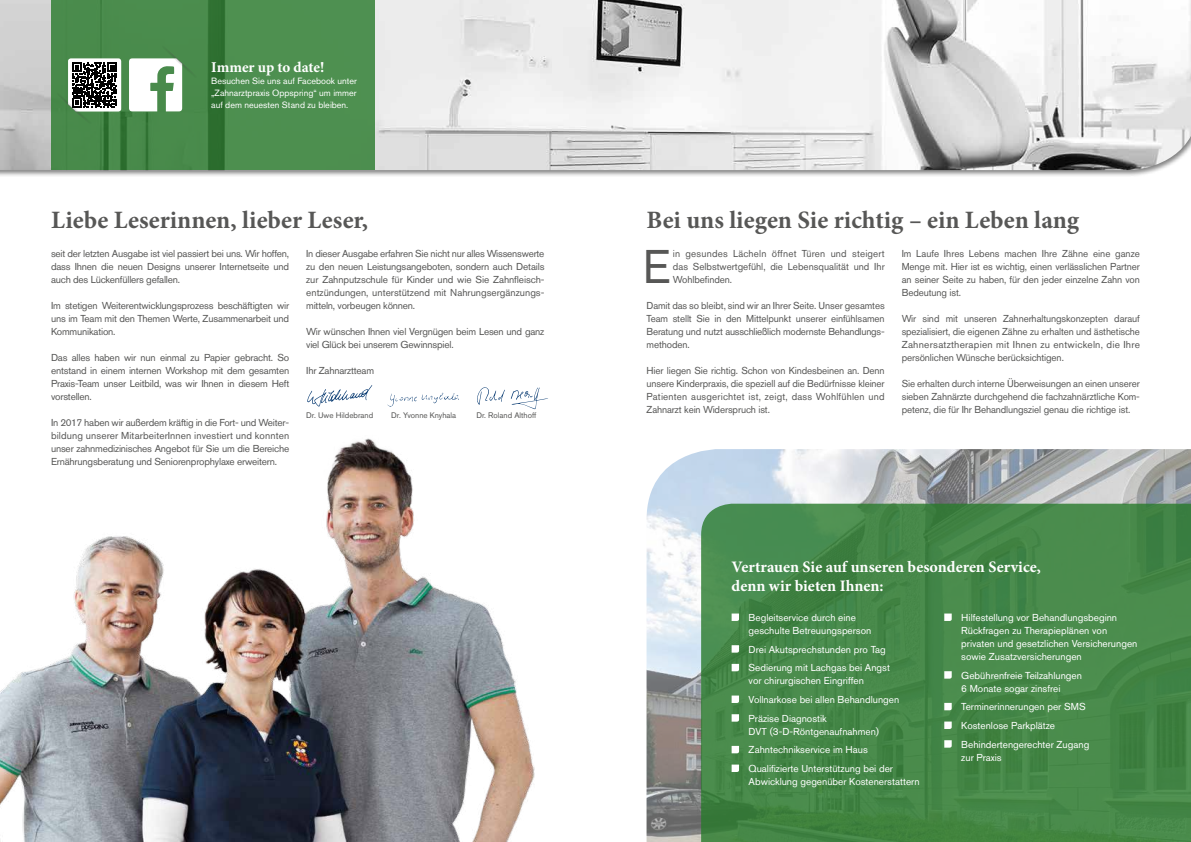
<style>
.page{position:relative;width:1191px;height:842px;background:#fff}
.page>*{position:absolute;margin:0;border:0;box-sizing:border-box;transform-origin:0 0}
.t1{font:46.8px "Akzidenz Grotesk Pro";color:#575756}
.t2{font:700 25px "Minion Pro";color:#575756}
.t3{font:700 16px/19px "Minion Pro";color:#fff}
.t4{font:700 15px "Minion Pro";letter-spacing:-.005em;color:#fff}
.t5{font:10px/13px "Akzidenz Grotesk Pro";letter-spacing:-.02em;color:#575756;text-align:justify}
.t6{font:10px/18.7px "Akzidenz Grotesk Pro";color:#fff}
.t7{font:9px/12px "Akzidenz Grotesk Pro";color:#fff;text-align:justify}
.t8{font:8px "Akzidenz Grotesk Pro";color:#575756}
</style>
<div class="page">
<div style="left:0;top:0;width:1191px;height:177px;background:#000;opacity:.5"></div>
<img style="left:0;top:0;width:1191px;height:170px">
<svg style="left:51px;top:0;width:323px;height:170px;background:#498b4b"></svg>
<svg style="left:307px;top:385px;width:65px;height:22px"></svg>
<svg style="left:387px;top:393px;width:72px;height:14px"></svg>
<svg style="left:477px;top:387px;width:28px;height:18px"></svg>
<svg style="left:511px;top:387px;width:37px;height:22px"></svg>
<img style="left:646px;top:449px;width:545px;height:393px">
<div style="left:56px;top:92px;width:36px;height:33px;background:#488a4a"></div>
<svg style="left:57px;top:58px;width:64px;height:66px"></svg>
<div style="left:161px;top:45px;width:36px;height:33px;background:#4a8b4c"></div>
<svg style="left:129px;top:46px;width:67px;height:65px"></svg>
<svg style="left:701px;top:504px;width:490px;height:338px;background:#458748"></svg>
<svg style="left:731px;top:613px;width:8px;height:8px"></svg>
<svg style="left:731px;top:645px;width:8px;height:8px"></svg>
<svg style="left:731px;top:664px;width:8px;height:7px"></svg>
<svg style="left:731px;top:695px;width:8px;height:8px"></svg>
<svg style="left:731px;top:714px;width:8px;height:8px"></svg>
<svg style="left:731px;top:746px;width:8px;height:7px"></svg>
<svg style="left:731px;top:764px;width:8px;height:8px"></svg>
<svg style="left:944px;top:613px;width:7px;height:8px"></svg>
<svg style="left:944px;top:671px;width:7px;height:8px"></svg>
<svg style="left:944px;top:703px;width:7px;height:7px"></svg>
<svg style="left:944px;top:721px;width:7px;height:8px"></svg>
<svg style="left:944px;top:740px;width:7px;height:8px"></svg>
<img style="left:0;top:438px;width:535px;height:404px">
<h3 class="t4" style="left:211px;top:57px;width:115px">Immer up to date!</h3>
<p class="t7" style="left:211px;top:75px;width:147px">Besuchen Sie uns auf Facebook unter „Zahnarztpraxis Oppspring“ um immer auf dem neuesten Stand zu bleiben.</p>
<h2 class="t2" style="left:51px;top:202px;width:319px">Liebe Leserinnen, lieber Leser,</h2>
<h2 class="t2" style="left:646px;top:202px;width:434px">Bei uns liegen Sie richtig – ein Leben lang</h2>
<h1 class="t1" style="left:643px;top:236px;width:29px">E</h1>
<p class="t5" style="left:673px;top:247px;width:213px">in gesundes Lächeln öffnet Türen und steigert das Selbstwertgefühl, die Lebensqualität und Ihr Wohlbefinden.</p>
<p class="t5" style="left:646px;top:299px;width:240px">Damit das so bleibt, sind wir an Ihrer Seite. Unser gesamtes Team stellt Sie in den Mittelpunkt unserer einfühlsamen Beratung und nutzt ausschließlich modernste Behandlungs&shy;methoden.</p>
<p class="t5" style="left:646px;top:364px;width:240px">Hier liegen Sie richtig. Schon von Kindesbeinen an. Denn unsere Kinderpraxis, die speziell auf die Bedürfnisse kleiner Patienten ausgerichtet ist, zeigt, dass Wohlfühlen und Zahnarzt kein Widerspruch ist.</p>
<p class="t5" style="left:306px;top:247px;width:240px">In dieser Ausgabe erfahren Sie nicht nur alles Wissenswerte zu den neuen Leistungsangeboten, sondern auch Details zur Zahnputzschule für Kinder und wie Sie Zahnfleisch&shy;entzündungen, unterstützend mit Nahrungsergänzungs&shy;mitteln, vorbeugen können.</p>
<p class="t5" style="left:306px;top:325px;width:240px">Wir wünschen Ihnen viel Vergnügen beim Lesen und ganz viel Glück bei unserem Gewinnspiel.</p>
<p class="t5" style="left:306px;top:364px;width:69px">Ihr Zahnarztteam</p>
<p class="t8" style="left:306px;top:410px;width:68px">Dr. Uwe Hildebrand</p>
<p class="t8" style="left:391px;top:410px;width:66px">Dr. Yvonne Knyhala</p>
<p class="t8" style="left:476px;top:410px;width:62px">Dr. Roland Althoff</p>
<p class="t5" style="left:51px;top:247px;width:240px">seit der letzten Ausgabe ist viel passiert bei uns. Wir hoffen, dass Ihnen die neuen Designs unserer Internetseite und auch des Lückenfüllers gefallen.</p>
<p class="t5" style="left:51px;top:299px;width:240px">Im stetigen Weiterentwicklungsprozess beschäftigten wir uns im Team mit den Themen Werte, Zusammenarbeit und Kommunikation.</p>
<p class="t5" style="left:51px;top:351px;width:240px">Das alles haben wir nun einmal zu Papier gebracht. So entstand in einem internen Workshop mit dem gesamten Praxis-Team unser Leitbild, was wir Ihnen in diesem Heft vorstellen.</p>
<p class="t5" style="left:51px;top:416px;width:240px">In 2017 haben wir außerdem kräftig in die Fort- und Weiter&shy;bildung unserer MitarbeiterInnen investiert und konnten unser zahnmedizinisches Angebot für Sie um die Bereiche Ernährungsberatung und Seniorenprophylaxe erweitern.</p>
<p class="t5" style="left:901px;top:247px;width:240px">Im Laufe Ihres Lebens machen Ihre Zähne eine ganze Menge mit. Hier ist es wichtig, einen verlässlichen Partner an seiner Seite zu haben, für den jeder einzelne Zahn von Bedeutung ist.</p>
<p class="t5" style="left:901px;top:312px;width:240px">Wir sind mit unseren Zahnerhaltungskonzepten darauf spezialisiert, die eigenen Zähne zu erhalten und ästhetische Zahnersatztherapien mit Ihnen zu entwickeln, die Ihre persönlichen Wünsche berücksichtigen.</p>
<p class="t5" style="left:901px;top:377px;width:240px">Sie erhalten durch interne Überweisungen an einen unserer sieben Zahnärzte durchgehend die fachzahnärztliche Kom&shy;petenz, die für Ihr Behandlungsziel genau die richtige ist.</p>
<h3 class="t3" style="left:731px;top:557px;width:311px">Vertrauen Sie auf unseren besonderen Service, denn wir bieten Ihnen:</h3>
<p class="t6" style="left:748px;top:611px;width:124px;line-height:13px">Begleitservice durch eine geschulte Betreuungsperson</p>
<p class="t6" style="left:748px;top:640px;width:143px">Drei Akutsprechstunden pro Tag<br>Sedierung mit Lachgas bei Angst</p>
<p class="t6" style="left:748px;top:671px;width:152px">vor chirurgischen Eingriffen<br>Vollnarkose bei allen Behandlungen<br>Präzise Diagnostik</p>
<p class="t6" style="left:748px;top:722px;width:146px">DVT (3-D-Röntgenaufnahmen)<br>Zahntechnikservice im Haus<br>Qualifizierte Unterstützung bei der</p>
<p class="t6" style="left:748px;top:772px;width:172px">Abwicklung gegenüber Kostenerstattern</p>
<p class="t6" style="left:961px;top:611px;width:178px;line-height:13px">Hilfestellung vor Behandlungsbeginn Rückfragen zu Therapieplänen von privaten und gesetzlichen Versicherungen sowie Zusatzversicherungen</p>
<p class="t6" style="left:961px;top:669px;width:122px;line-height:13px">Gebührenfreie Teilzahlungen<br>6 Monate sogar zinsfrei</p>
<p class="t6" style="left:961px;top:697px;width:129px">Terminerinnerungen per SMS<br>Kostenlose Parkplätze<br>Behindertengerechter Zugang</p>
<p class="t6" style="left:961px;top:748px;width:42px">zur Praxis</p>
</div>
